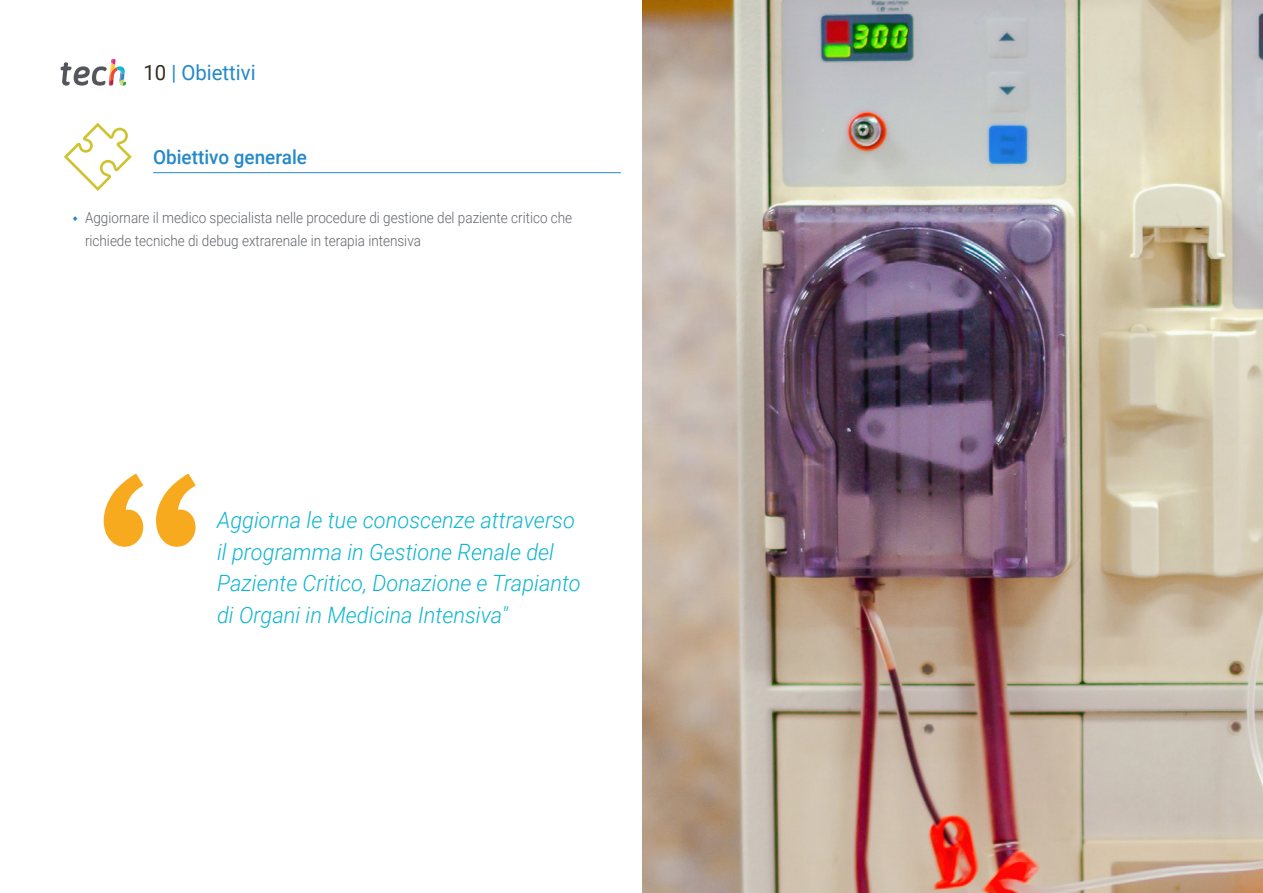
<style>
.page{position:relative;width:1263px;height:893px;background:#fff}
.page>*{position:absolute;margin:0;border:0;box-sizing:border-box;transform-origin:0 0}
.t1{font:italic 300 22.5px/31.5px "Roboto";color:#0fb6cf}
.t2{font:21px "Roboto";color:#2488c9}
.t3{font:500 19.5px "Roboto";color:#2488c9}
.t4{font:300 15px/22.5px "Roboto";color:#61646a;scale:.9 1}
.s1{color:#312e20}
</style>
<div class="page">
<hr style="left:153px;top:172px;width:468px;height:1px;background:#2488c9">
<svg style="left:64px;top:123px;width:68px;height:68px"></svg>
<img style="left:642px;top:0;width:621px;height:893px">
<svg style="left:104px;top:474px;width:92px;height:73px"></svg>
<svg style="left:61px;top:59px;width:65px;height:27px"></svg>
<h2 class="t2" style="left:144px;top:57px;width:114px"><span class="s1">10</span> | Obiettivi</h2>
<h3 class="t3" style="left:153px;top:144px;width:155px">Obiettivo generale</h3>
<p class="t4" style="left:85px;top:206px;width:543px">Aggiornare il medico specialista nelle procedure di gestione del paziente critico che richiede tecniche di debug extrarenale in terapia intensiva</p>
<h1 class="t1" style="left:217px;top:503px;width:365px">Aggiorna le tue conoscenze attraverso il programma in Gestione Renale del Paziente Critico, Donazione e Trapianto di Organi in Medicina Intensiva"</h1>
</div>
